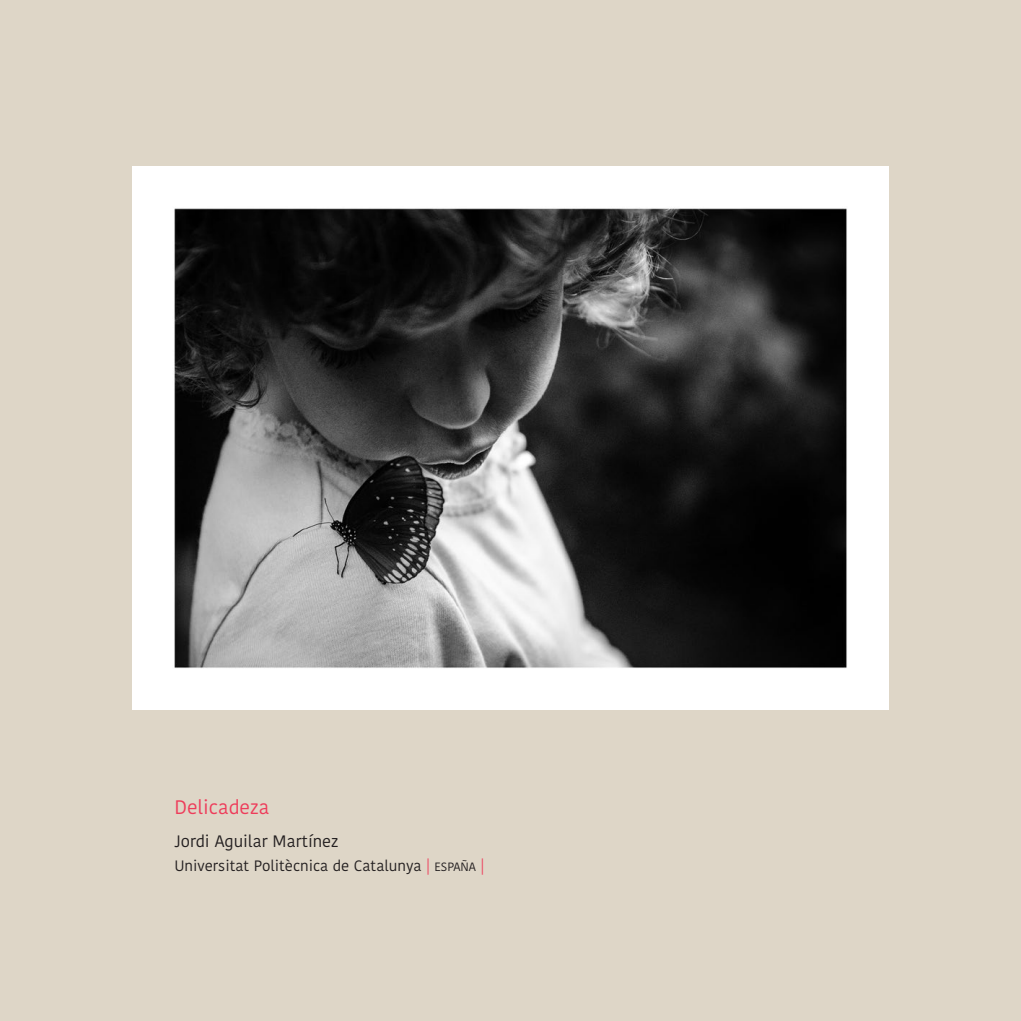
<style>
.page{position:relative;width:1021px;height:1021px;background:#fff}
.page>*{position:absolute;margin:0;border:0;box-sizing:border-box;transform-origin:0 0}
.OBRA_KOHINOOR{font:19.5px "Kohinoor Telugu";color:#ee3c5a}
.AUTOR_KOHINOOR{font:16.5px "Kohinoor Telugu";color:#231f20}
.UNIVERSIDAD_KOHINOOR{font:15px "Kohinoor Telugu";color:#231f20}
.s1{color:#ee3c5a}
.s2{font-size:12px}
</style>
<div class="page">
<div style="left:0;top:0;width:1020px;height:1020px;background:#ded6c7"></div>
<img style="left:133px;top:167px;width:755px;height:542px">
<p class="OBRA_KOHINOOR" style="left:174px;top:796px;width:97px">Delicadeza</p>
<p class="AUTOR_KOHINOOR" style="left:174px;top:831px;width:166px">Jordi Aguilar Martínez</p>
<p class="UNIVERSIDAD_KOHINOOR" style="left:174px;top:856px;width:312px">Universitat Politècnica de Catalunya <span class="s1">|</span> <span class="s2">ESPAÑA</span> <span class="s1">|</span></p>
</div>
